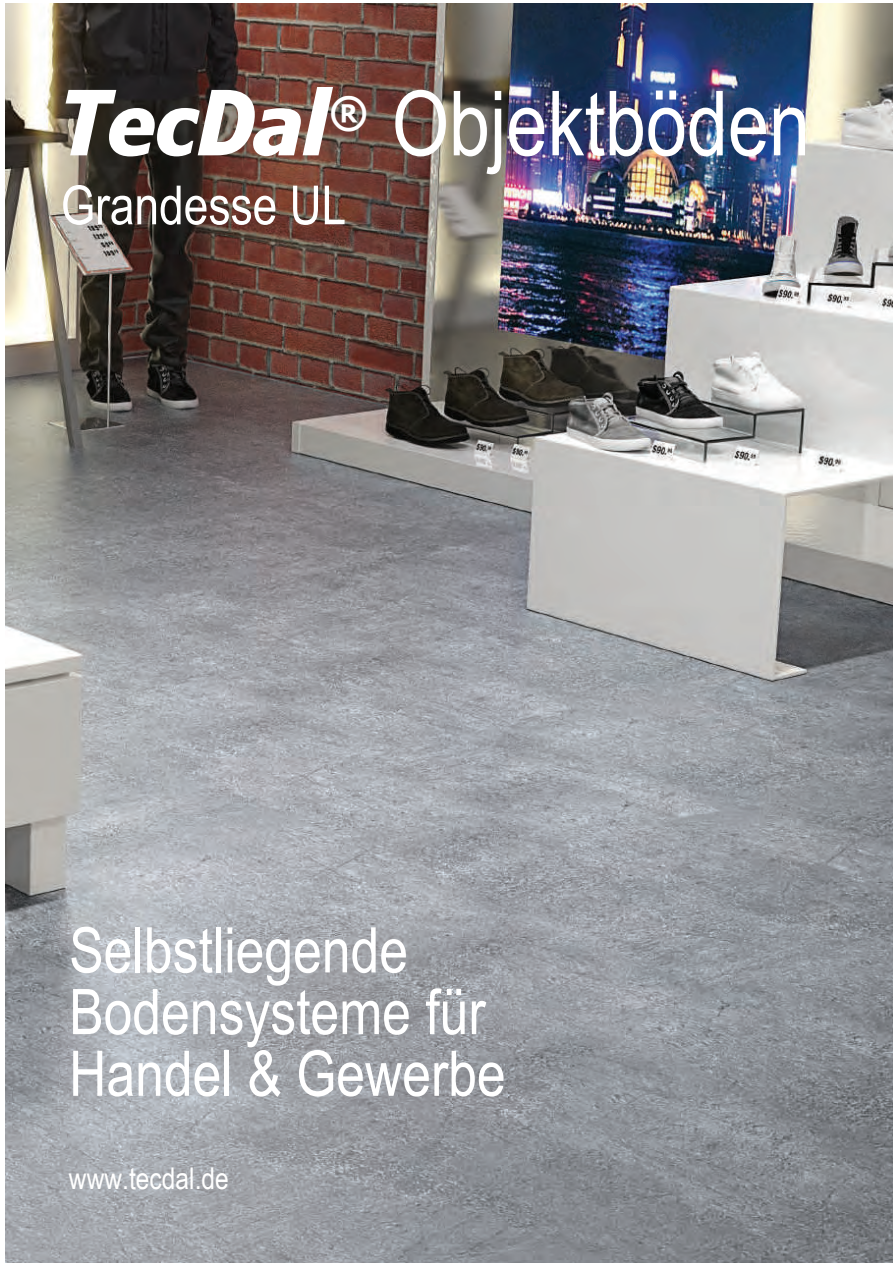
<style>
.page{position:relative;width:893px;height:1263px;background:#fff}
.page>*{position:absolute;margin:0;border:0;box-sizing:border-box;transform-origin:0 0}
.t1{font:90px "Arial Narrow";color:#fff}
.t2{font:63px/61.7px "Arial Narrow";color:#fff}
.t3{font:54px "Arial Narrow";color:#fff}
.t4{font:30px "Arial Narrow";color:#fff}
.s1{font-family:"Verdana Pro";font-weight:700;font-style:italic;font-stretch:condensed}
</style>
<div class="page">
<img style="left:6px;top:3px;width:887px;height:1260px">
<h1 class="t1" style="left:59px;top:58px;width:753px"><span class="s1">TecDal</span><sup>®</sup> Objektböden</h1>
<p class="t3" style="left:61px;top:166px;width:287px">Grandesse UL</p>
<p class="t2" style="left:69px;top:917px;width:438px">Selbstliegende<br>Bodensysteme für<br>Handel &amp; Gewerbe</p>
<p class="t4" style="left:69px;top:1156px;width:161px">www.tecdal.de</p>
</div>
